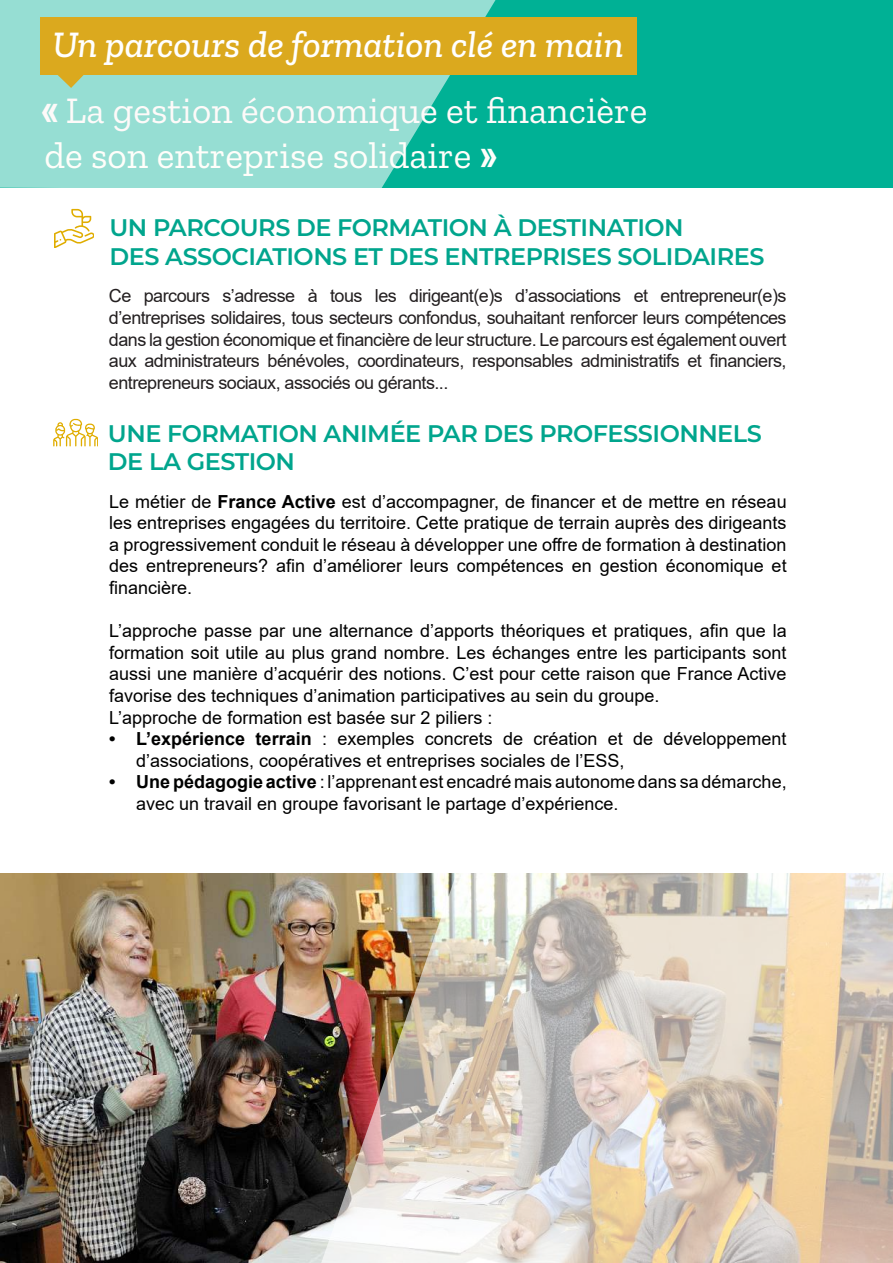
<style>
.page{position:relative;width:893px;height:1263px;background:#fff}
.page>*{position:absolute;margin:0;border:0;box-sizing:border-box;transform-origin:0 0}
.t1{font:37.5px "Zilla Slab";color:#fefaf9}
.t2{font:italic 500 37.5px "Zilla Slab";color:#fff}
.t3{font:37.5px "Zilla Slab";color:#fffefa}
.t4{font:600 24px/28.8px "Montserrat";letter-spacing:-.02em;color:#00a58d}
.t5{font:18px/21.6px "Arial";color:#000100}
.t6{font:18px/21.6px "Arial";letter-spacing:-.03em;color:#231f20;text-align:justify}
.s1{font-weight:700}
</style>
<div class="page">
<svg style="left:54px;top:209px;width:40px;height:39px"></svg>
<div style="left:0;top:0;width:893px;height:188px;background:#00b195"></div>
<svg style="left:0;top:0;width:504px;height:188px;background:#80d6c8"></svg>
<div style="left:40px;top:17px;width:597px;height:57px;background:#dba91e"></div>
<svg style="left:46px;top:74px;width:55px;height:14px"></svg>
<svg style="left:53px;top:419px;width:45px;height:27px"></svg>
<img style="left:0;top:873px;width:314px;height:390px">
<img style="left:314px;top:873px;width:579px;height:390px">
<h1 class="t2" style="left:52px;top:23px;width:573px">Un parcours de formation clé en main</h1>
<h1 class="t1" style="left:41px;top:90px;width:608px"><span class="s1">«</span> La gestion économique et financière</h1>
<h1 class="t3" style="left:44px;top:135px;width:455px">de son entreprise solidaire <span class="s1">»</span></h1>
<h2 class="t4" style="left:109px;top:212px;width:657px">UN PARCOURS DE FORMATION À DESTINATION<br>DES ASSOCIATIONS ET DES ENTREPRISES SOLIDAIRES</h2>
<p class="t6" style="left:109px;top:285px;width:679px">Ce parcours s’adresse à tous les dirigeant(e)s d’associations et entrepreneur(e)s d’entreprises solidaires, tous secteurs confondus, souhaitant renforcer leurs compétences dans la gestion économique et financière de leur structure. Le parcours est également ouvert aux administrateurs bénévoles, coordinateurs, responsables administratifs et financiers, entrepreneurs sociaux, associés ou gérants...</p>
<h2 class="t4" style="left:108px;top:418px;width:655px">UNE FORMATION ANIMÉE PAR DES PROFESSIONNELS<br>DE LA GESTION</h2>
<p class="t5" style="left:109px;top:490px;width:679px;text-align:justify">Le métier de <span class="s1">France Active</span> est d’accompagner, de financer et de mettre en réseau les entreprises engagées du territoire. Cette pratique de terrain auprès des dirigeants a progressivement conduit le réseau à développer une offre de formation à destination des entrepreneurs? afin d’améliorer leurs compétences en gestion économique et financière.</p>
<p class="t5" style="left:109px;top:620px;width:679px">L’approche passe par une alternance d’apports théoriques et pratiques, afin que la formation soit utile au plus grand nombre. Les échanges entre les participants sont aussi une manière d’acquérir des notions. C’est pour cette raison que France Active favorise des techniques d’animation participatives au sein du groupe.<br>L’approche de formation est basée sur 2 piliers :</p>
<p class="t5" style="left:136px;top:728px;width:652px;text-indent:-27px"><span class="s1">• L’expérience terrain</span> : exemples concrets de création et de développement d’associations, coopératives et entreprises sociales de l’ESS,</p>
<p class="t5" style="left:136px;top:771px;width:652px;text-indent:-27px"><span class="s1">• Une pédagogie active</span> : l’apprenant est encadré mais autonome dans sa démarche, avec un travail en groupe favorisant le partage d’expérience.</p>
</div>
